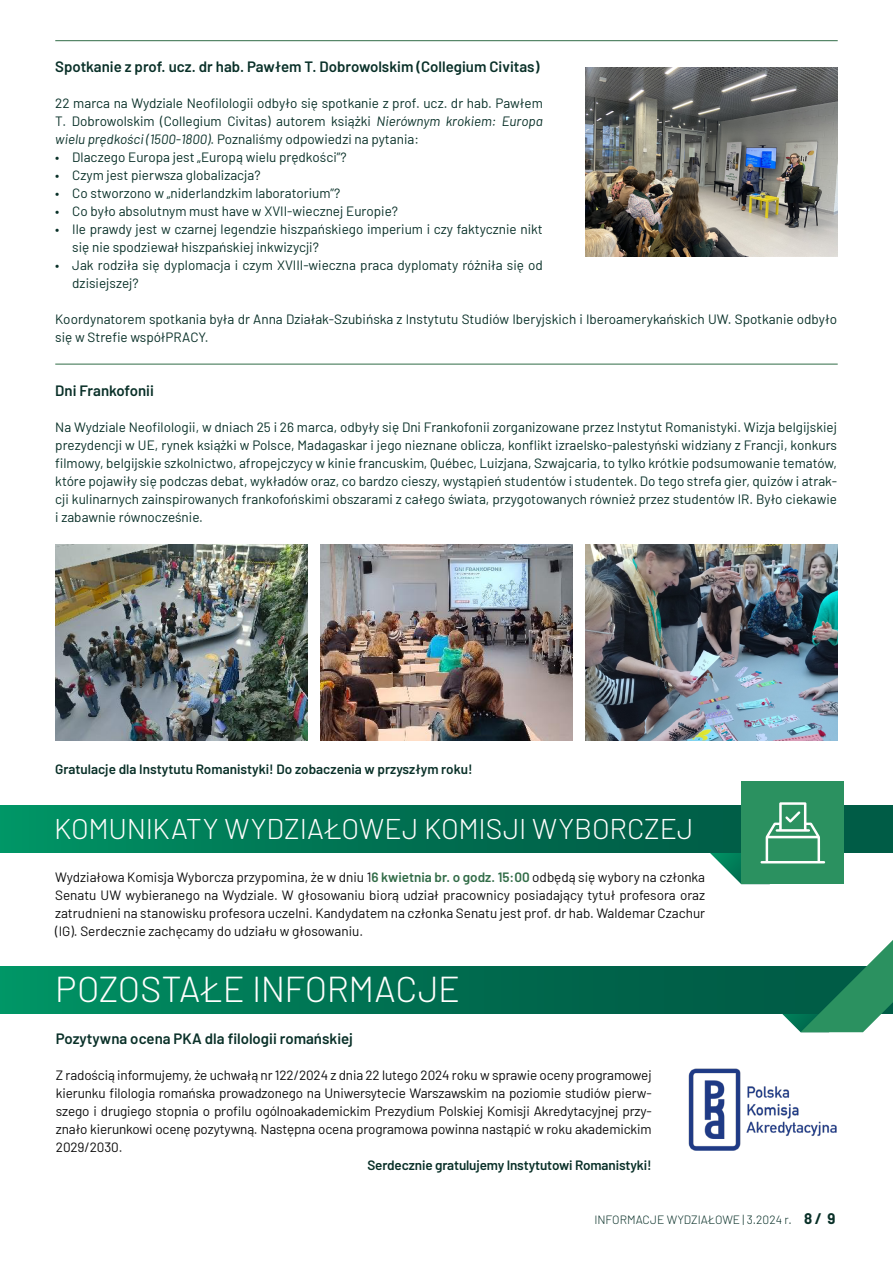
<style>
.page{position:relative;width:893px;height:1263px;background:#fff}
.page>*{position:absolute;margin:0;border:0;box-sizing:border-box;transform-origin:0 0}
.t1{font:300 36px "Barlow";letter-spacing:-.005em;color:#fffefd}
.t2{font:300 28.5px "Barlow";letter-spacing:-.005em;color:#fffefd}
.t3{font:600 15px "Barlow";color:#093028}
.t4{font:13.5px/18px "Barlow";color:#093028}
.t5{font:13.5px/18px "Barlow";letter-spacing:-.01em;color:#0c0c0c;text-align:justify}
.t6{font:600 13.5px "Barlow";color:#093028}
.t7{font:300 12px "Barlow";color:#093028}
.s1{font-style:italic}
.s2{font-weight:600;color:#316c47}
.s3{font-weight:700;font-size:15px}
</style>
<div class="page">
<hr style="left:55px;top:40px;width:783px;height:1px;background:#316c47">
<hr style="left:55px;top:364px;width:783px;height:1px;background:#316c47">
<img style="left:55px;top:545px;width:253px;height:195px">
<img style="left:585px;top:545px;width:253px;height:195px">
<img style="left:585px;top:67px;width:253px;height:190px">
<img style="left:320px;top:545px;width:253px;height:195px">
<svg style="left:0;top:806px;width:893px;height:47px;background:#007453"></svg>
<div style="left:741px;top:781px;width:103px;height:103px;background:#2b9160"></div>
<svg style="left:709px;top:802px;width:116px;height:82px"></svg>
<svg style="left:0;top:966px;width:768px;height:48px;background:#007353"></svg>
<svg style="left:768px;top:940px;width:125px;height:92px"></svg>
<img style="left:688px;top:1068px;width:149px;height:83px">
<p class="t3" style="left:55px;top:56px;width:486px">Spotkanie z prof. ucz. dr hab. Pawłem T. Dobrowolskim (Collegium Civitas)</p>
<p class="t4" style="left:55px;top:93px;width:489px;text-align:justify">22 marca na Wydziale Neofilologii odbyło się spotkanie z prof. ucz. dr hab. Pawłem T. Dobrowolskim (Collegium Civitas) autorem książki <span class="s1">Nierównym krokiem: Europa wielu prędkości (1500-1800)</span>. Poznaliśmy odpowiedzi na pytania:</p>
<p class="t4" style="left:55px;top:147px;width:293px">• Dlaczego Europa jest „Europą wielu prędkości”?</p>
<p class="t4" style="left:55px;top:165px;width:207px">• Czym jest pierwsza globalizacja?</p>
<p class="t4" style="left:55px;top:183px;width:287px">• Co stworzono w „niderlandzkim laboratorium”?</p>
<p class="t4" style="left:55px;top:201px;width:344px">• Co było absolutnym must have w XVII-wiecznej Europie?</p>
<p class="t4" style="left:72px;top:219px;width:472px;text-indent:-17px">• Ile prawdy jest w czarnej legendzie hiszpańskiego imperium i czy faktycznie nikt się nie spodziewał hiszpańskiej inkwizycji?</p>
<p class="t4" style="left:72px;top:255px;width:472px;text-indent:-17px">• Jak rodziła się dyplomacja i czym XVIII-wieczna praca dyplomaty różniła się od dzisiejszej?</p>
<p class="t4" style="left:55px;top:309px;width:783px">Koordynatorem spotkania była dr Anna Działak-Szubińska z Instytutu Studiów Iberyjskich i Iberoamerykańskich UW. Spotkanie odbyło się w Strefie współPRACY.</p>
<p class="t3" style="left:55px;top:380px;width:100px">Dni Frankofonii</p>
<p class="t4" style="left:55px;top:417px;width:783px;text-align:justify">Na Wydziale Neofilologii, w dniach 25 i 26 marca, odbyły się Dni Frankofonii zorganizowane przez Instytut Romanistyki. Wizja belgijskiej prezydencji w UE, rynek książki w Polsce, Madagaskar i jego nieznane oblicza, konflikt izraelsko-palestyński widziany z Francji, konkurs filmowy, belgijskie szkolnictwo, afropejczycy w kinie francuskim, Québec, Luizjana, Szwajcaria, to tylko krótkie podsumowanie tematów, które pojawiły się podczas debat, wykładów oraz, co bardzo cieszy, wystąpień studentów i studentek. Do tego strefa gier, quizów i atrak&shy;cji kulinarnych zainspirowanych frankofońskimi obszarami z całego świata, przygotowanych również przez studentów IR. Było ciekawie i zabawnie równocześnie.</p>
<p class="t6" style="left:55px;top:759px;width:419px">Gratulacje dla Instytutu Romanistyki! Do zobaczenia w przyszłym roku!</p>
<h2 class="t2" style="left:54px;top:808px;width:641px">KOMUNIKATY WYDZIAŁOWEJ KOMISJI WYBORCZEJ</h2>
<p class="t5" style="left:55px;top:867px;width:651px">Wydziałowa Komisja Wyborcza przypomina, że w dniu 1<span class="s2">6 kwietnia br. o godz. 15:00</span> odbędą się wybory na członka Senatu UW wybieranego na Wydziale. W głosowaniu biorą udział pracownicy posiadający tytuł profesora oraz zatrudnieni na stanowisku profesora uczelni. Kandydatem na członka Senatu jest prof. dr hab. Waldemar Czachur (IG). Serdecznie zachęcamy do udziału w głosowaniu.</p>
<h1 class="t1" style="left:55px;top:963px;width:406px">POZOSTAŁE INFORMACJE</h1>
<p class="t3" style="left:56px;top:1028px;width:299px">Pozytywna ocena PKA dla filologii romańskiej</p>
<p class="t5" style="left:56px;top:1065px;width:597px">Z radością informujemy, że uchwałą nr 122/2024 z dnia 22 lutego 2024 roku w sprawie oceny programowej kierunku filologia romańska prowadzonego na Uniwersytecie Warszawskim na poziomie studiów pierw&shy;szego i drugiego stopnia o profilu ogólnoakademickim Prezydium Polskiej Komisji Akredytacyjnej przy&shy;znało kierunkowi ocenę pozytywną. Następna ocena programowa powinna nastąpić w roku akademickim 2029/2030.</p>
<p class="t6" style="left:367px;top:1155px;width:286px">Serdecznie gratulujemy Instytutowi Romanistyki!</p>
<p class="t7" style="left:594px;top:1211px;width:242px">INFORMACJE WYDZIAŁOWE | 3.2024 r. <span class="s3">8 / 9</span></p>
</div>
